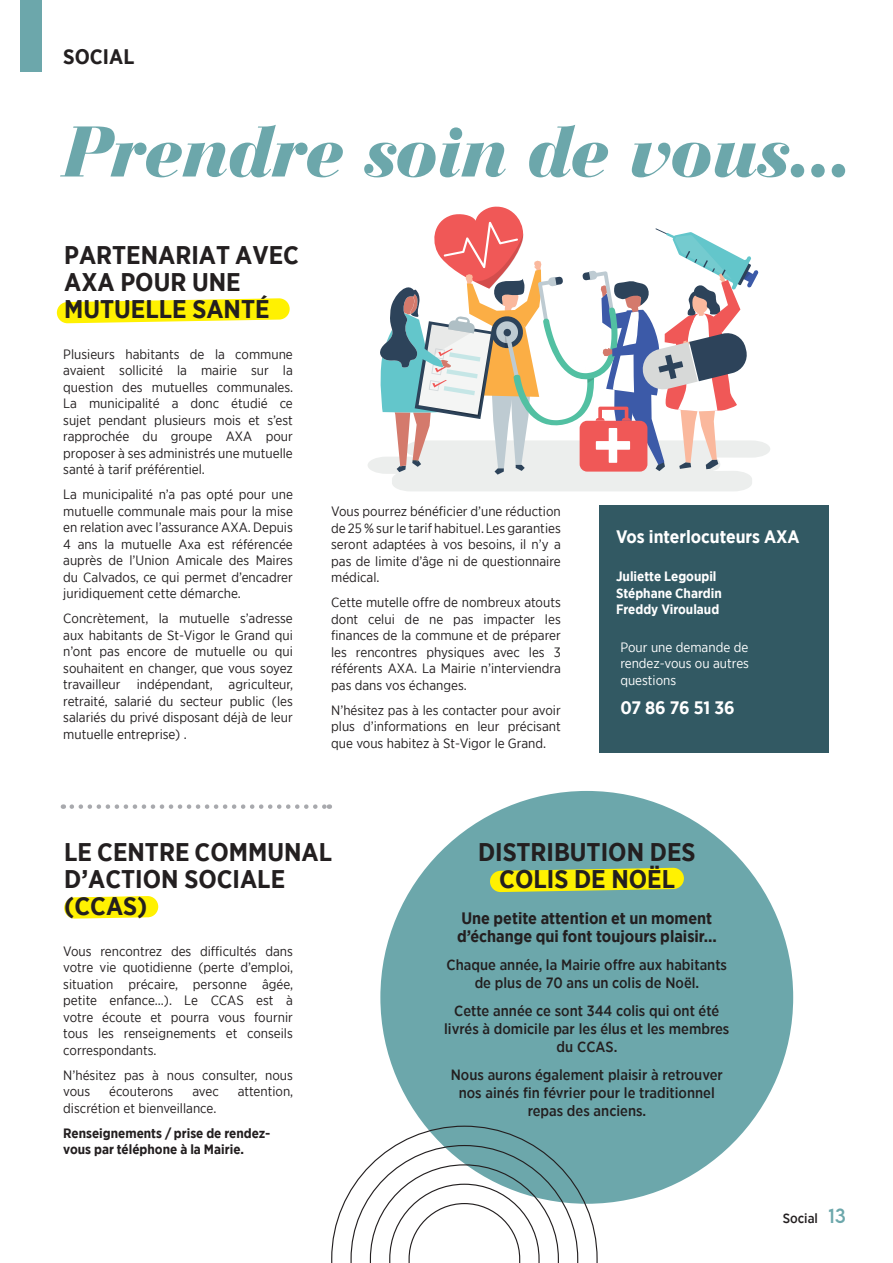
<style>
.page{position:relative;width:893px;height:1263px;background:#fff}
.page>*{position:absolute;margin:0;border:0;box-sizing:border-box;transform-origin:0 0}
.t1{font:italic 900 75px "Bauer Bodoni BT";color:#6ca7ab}
.t2{font:700 25.5px/27px "Gotham Narrow";color:#231f20}
.t3{font:700 21px "Gotham Narrow";color:#231f20}
.t4{font:700 18px "Gotham Narrow";color:#fff}
.t5{font:700 16.5px/18.1px "Gotham Narrow";color:#231f20}
.t6{font:500 14.85px/18.1px "Gotham Narrow";color:#231f20;text-align:center}
.t7{font:13.5px/16.5px "Gotham Narrow";color:#231f20;text-align:justify}
.t8{font:700 13.5px/16.5px "Gotham Narrow";color:#231f20}
.t9{font:700 13.5px "Gotham Narrow";color:#fff}
.t10{font:13.5px/16.5px "Gotham Narrow";color:#fff;text-align:justify}
.t11{font:500 13.5px "Gotham Narrow";color:#231f20}
.s1{font-family:"LEMONMILK";font-weight:400;font-size:18px;color:#6ca7ab}
</style>
<div class="page">
<div style="left:380px;top:791px;width:413px;height:413px;background:#6ca7ab;border-radius:50%"></div>
<svg style="left:57px;top:298px;width:233px;height:25px;background:#fff32b"></svg>
<svg style="left:64px;top:896px;width:94px;height:23px;background:#fff21f"></svg>
<svg style="left:490px;top:868px;width:194px;height:24px;background:#ebe618"></svg>
<div style="left:21px;top:0;width:21px;height:72px;background:#6ca7ab"></div>
<svg style="left:368px;top:206px;width:402px;height:285px"></svg>
<div style="left:599px;top:505px;width:230px;height:247px;background:#325963"></div>
<svg style="left:72px;top:804px;width:258px;height:5px"></svg>
<svg style="left:331px;top:1125px;width:267px;height:138px"></svg>
<p class="t3" style="left:63px;top:43px;width:73px">SOCIAL</p>
<p class="t1" style="left:64px;top:105px;width:790px">Prendre soin de vous...</p>
<p class="t2" style="left:64px;top:242px;width:236px">PARTENARIAT AVEC<br>AXA POUR UNE<br>MUTUELLE SANTÉ</p>
<p class="t7" style="left:63px;top:345px;width:231px">Plusieurs habitants de la commune avaient sollicité la mairie sur la question des mutuelles communales.<br>La municipalité a donc étudié ce sujet pendant plusieurs mois et s’est rapprochée du groupe AXA pour proposer à ses administrés une mutuelle santé à tarif préférentiel.</p>
<p class="t7" style="left:63px;top:486px;width:231px">La municipalité n’a pas opté pour une mutuelle communale mais pour la mise en relation avec l’assurance AXA. Depuis 4 ans la mutuelle Axa est référencée auprès de l’Union Amicale des Maires du Calvados, ce qui permet d’encadrer juridiquement cette démarche.</p>
<p class="t7" style="left:63px;top:610px;width:231px">Concrètement, la mutuelle s’adresse aux habitants de St-Vigor le Grand qui n’ont pas encore de mutuelle ou qui souhaitent en changer, que vous soyez travailleur indépendant, agriculteur, retraité, salarié du secteur public (les salariés du privé disposant déjà de leur mutuelle entreprise) .</p>
<p class="t7" style="left:331px;top:503px;width:231px">Vous pourrez bénéficier d’une réduction de 25 % sur le tarif habituel. Les garanties seront adaptées à vos besoins, il n’y a pas de limite d’âge ni de questionnaire médical.</p>
<p class="t7" style="left:331px;top:594px;width:231px">Cette mutelle offre de nombreux atouts dont celui de ne pas impacter les finances de la commune et de préparer les rencontres physiques avec les 3 référents AXA. La Mairie n’interviendra pas dans vos échanges.</p>
<p class="t7" style="left:331px;top:701px;width:231px">N’hésitez pas à les contacter pour avoir plus d’informations en leur précisant que vous habitez à St-Vigor le Grand.</p>
<p class="t4" style="left:616px;top:525px;width:185px">Vos interlocuteurs AXA</p>
<p class="t9" style="left:616px;top:568px;width:102px">Juliette Legoupil</p>
<p class="t9" style="left:616px;top:584px;width:107px">Stéphane Chardin</p>
<p class="t9" style="left:616px;top:601px;width:105px">Freddy Viroulaud</p>
<p class="t10" style="left:620px;top:638px;width:130px">Pour une demande de rendez-vous ou autres questions</p>
<p class="t4" style="left:620px;top:696px;width:116px">07 86 76 51 36</p>
<p class="t2" style="left:64px;top:839px;width:269px">LE CENTRE COMMUNAL<br>D’ACTION SOCIALE (CCAS)</p>
<p class="t7" style="left:63px;top:942px;width:231px">Vous rencontrez des difficultés dans votre vie quotidienne (perte d’emploi, situation précaire, personne âgée, petite enfance…). Le CCAS est à votre écoute et pourra vous fournir tous les renseignements et conseils correspondants.</p>
<p class="t7" style="left:63px;top:1066px;width:231px">N’hésitez pas à nous consulter, nous vous</p>
<p class="t7" style="left:109px;top:1083px;width:66px">écouterons</p>
<p class="t7" style="left:192px;top:1083px;width:28px">avec</p>
<p class="t7" style="left:238px;top:1083px;width:57px">attention,</p>
<p class="t7" style="left:63px;top:1099px;width:155px">discrétion et bienveillance.</p>
<p class="t8" style="left:63px;top:1124px;width:209px">Renseignements / prise de rendez&shy;vous par téléphone à la Mairie.</p>
<p class="t2" style="left:478px;top:839px;width:219px">DISTRIBUTION DES</p>
<p class="t2" style="left:499px;top:866px;width:177px">COLIS DE NOËL</p>
<p class="t5" style="left:457px;top:909px;width:261px">Une petite attention et un moment d’échange qui font toujours plaisir...</p>
<p class="t6" style="left:446px;top:955px;width:282px">Chaque année, la Mairie offre aux habitants de plus de 70 ans un colis de Noël.</p>
<p class="t6" style="left:444px;top:1001px;width:287px">Cette année ce sont 344 colis qui ont été livrés à domicile par les élus et les membres du CCAS.</p>
<p class="t6" style="left:451px;top:1065px;width:274px">Nous aurons également plaisir à retrouver nos ainés fin février pour le traditionnel repas des anciens.</p>
<p class="t11" style="left:783px;top:1210px;width:65px">Social <span class="s1">13</span></p>
</div>
